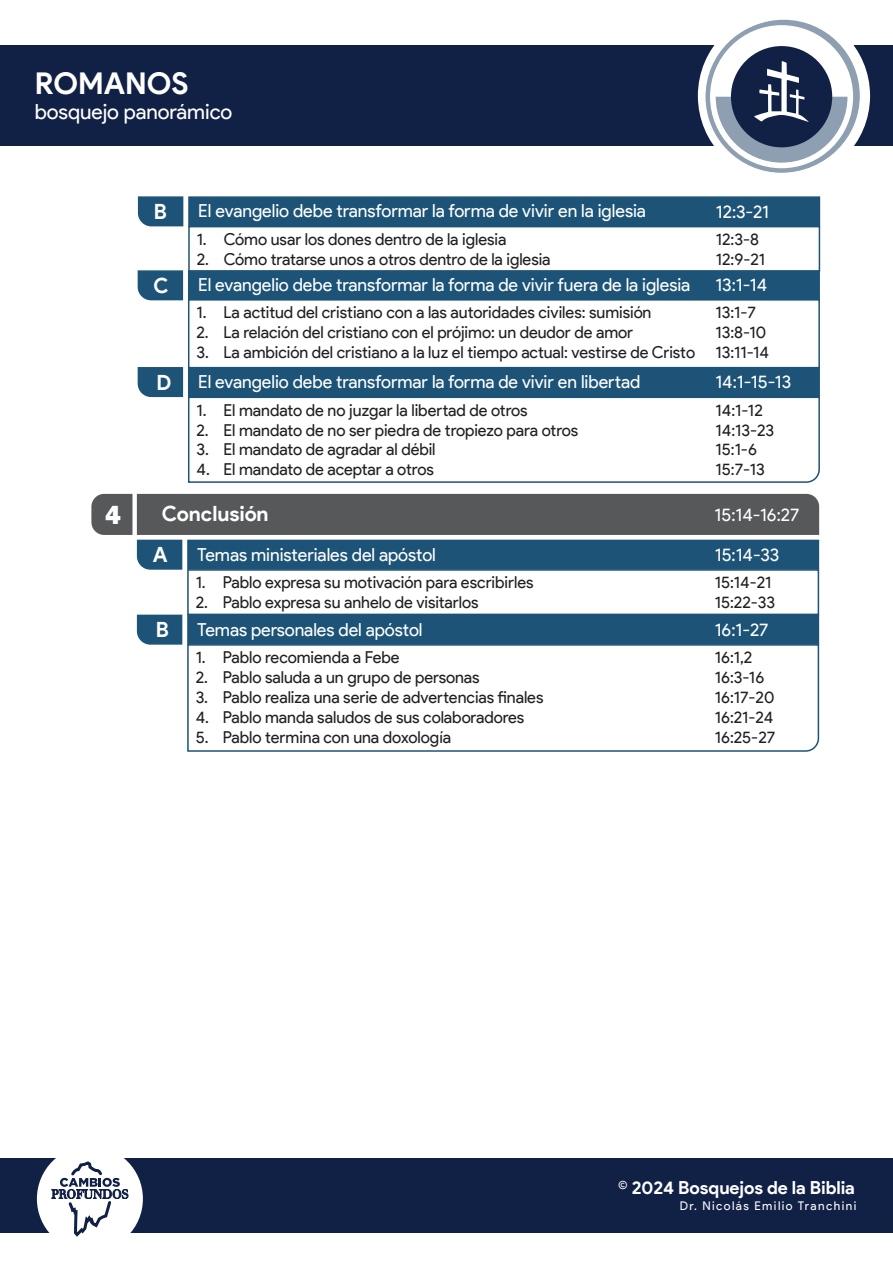
<style>
.page{position:relative;width:893px;height:1263px;background:#fff}
.page>*{position:absolute;margin:0;border:0;box-sizing:border-box;transform-origin:0 0}
.t1{font:700 30px "Product Sans";color:#fff}
.t2{font:800 27px "Franklin Gothic";color:#fff}
.t3{font:21px "Product Sans";color:#fff}
.t4{font:700 21px "Product Sans";letter-spacing:-.005em;color:#fff}
.t5{font:18px "Product Sans";color:#fff}
.t6{font:700 18px "Product Sans";color:#fff}
.t7{font:16.5px/19.8px "Product Sans";letter-spacing:-.005em;color:#231f20}
.t8{font:12px "Product Sans";letter-spacing:.12em;color:#fff}
</style>
<div class="page">
<div style="left:188px;top:270px;width:632px;height:30px;background:#1c5377"></div>
<svg style="left:137px;top:270px;width:47px;height:31px"></svg>
<div style="left:188px;top:299px;width:632px;height:69px;border:2px solid #1c5377"></div>
<div style="left:188px;top:196px;width:632px;height:30px;background:#1c5377;border:2px solid #1c5377"></div>
<svg style="left:137px;top:196px;width:47px;height:31px"></svg>
<div style="left:188px;top:226px;width:632px;height:46px;border:2px solid #1c5377"></div>
<div style="left:0;top:45px;width:893px;height:101px;background:#112146"></div>
<svg style="left:698px;top:10px;width:172px;height:172px"></svg>
<div style="left:0;top:1159px;width:893px;height:74px;background:#112146"></div>
<div style="left:37px;top:1146px;width:106px;height:106px;background:#fff;border-radius:50%"></div>
<svg style="left:51px;top:1158px;width:77px;height:79px"></svg>
<div style="left:188px;top:367px;width:632px;height:30px;background:#1c5377"></div>
<svg style="left:137px;top:367px;width:47px;height:31px"></svg>
<svg style="left:187px;top:396px;width:633px;height:87px"></svg>
<div style="left:187px;top:615px;width:632px;height:30px;background:#1c5377"></div>
<svg style="left:136px;top:614px;width:47px;height:31px"></svg>
<svg style="left:187px;top:643px;width:633px;height:109px"></svg>
<svg style="left:91px;top:494px;width:728px;height:76px;background:#536775"></svg>
<div style="left:187px;top:569px;width:632px;height:46px;border:2px solid #1c5377"></div>
<svg style="left:708px;top:23px;width:147px;height:147px"></svg>
<div style="left:705px;top:21px;width:153px;height:152px;border:4px solid #8d9fb1;border-radius:50%"></div>
<div style="left:731px;top:46px;width:101px;height:101px;background:#112146;border-radius:50%"></div>
<svg style="left:716px;top:61px;width:134px;height:102px"></svg>
<h1 class="t1" style="left:35px;top:65px;width:155px">ROMANOS</h1>
<p class="t3" style="left:35px;top:100px;width:199px">bosquejo panorámico</p>
<p class="t4" style="left:154px;top:199px;width:15px">B</p>
<p class="t5" style="left:198px;top:201px;width:449px">El evangelio debe transformar la forma de vivir en la iglesia</p>
<p class="t5" style="left:716px;top:201px;width:55px">12:3-21</p>
<p class="t7" style="left:197px;top:230px;width:311px">1. Cómo usar los dones dentro de la iglesia</p>
<p class="t7" style="left:197px;top:250px;width:355px">2. Cómo tratarse unos a otros dentro de la iglesia</p>
<p class="t7" style="left:716px;top:230px;width:51px">12:3-8<br>12:9-21</p>
<p class="t4" style="left:154px;top:273px;width:17px">C</p>
<p class="t5" style="left:198px;top:275px;width:494px">El evangelio debe transformar la forma de vivir fuera de la iglesia</p>
<p class="t5" style="left:715px;top:275px;width:53px">13:1-14</p>
<p class="t7" style="left:196px;top:303px;width:456px">1. La actitud del cristiano con a las autoridades civiles: sumisión</p>
<p class="t7" style="left:196px;top:323px;width:438px">2. La relación del cristiano con el prójimo: un deudor de amor</p>
<p class="t7" style="left:196px;top:342px;width:500px">3. La ambición del cristiano a la luz el tiempo actual: vestirse de Cristo</p>
<p class="t7" style="left:715px;top:303px;width:55px">13:1-7<br>13:8-10<br>13:11-14</p>
<p class="t4" style="left:157px;top:369px;width:16px">D</p>
<p class="t5" style="left:198px;top:372px;width:444px">El evangelio debe transformar la forma de vivir en libertad</p>
<p class="t5" style="left:715px;top:372px;width:77px">14:1-15-13</p>
<p class="t7" style="left:196px;top:400px;width:333px">1. El mandato de no juzgar la libertad de otros</p>
<p class="t7" style="left:196px;top:420px;width:383px">2. El mandato de no ser piedra de tropiezo para otros</p>
<p class="t7" style="left:196px;top:440px;width:241px">3. El mandato de agradar al débil</p>
<p class="t7" style="left:196px;top:460px;width:239px">4. El mandato de aceptar a otros</p>
<p class="t7" style="left:715px;top:400px;width:60px">14:1-12<br>14:13-23<br>15:1-6<br>15:7-13</p>
<h2 class="t2" style="left:105px;top:498px;width:17px">4</h2>
<p class="t4" style="left:162px;top:501px;width:108px">Conclusión</p>
<p class="t5" style="left:715px;top:505px;width:86px">15:14-16:27</p>
<p class="t4" style="left:153px;top:542px;width:16px">A</p>
<p class="t5" style="left:197px;top:544px;width:240px">Temas ministeriales del apóstol</p>
<p class="t5" style="left:715px;top:544px;width:66px">15:14-33</p>
<p class="t7" style="left:196px;top:573px;width:339px">1. Pablo expresa su motivación para escribirles</p>
<p class="t7" style="left:196px;top:593px;width:284px">2. Pablo expresa su anhelo de visitarlos</p>
<p class="t7" style="left:715px;top:573px;width:62px">15:14-21<br>15:22-33</p>
<p class="t4" style="left:156px;top:617px;width:15px">B</p>
<p class="t5" style="left:197px;top:619px;width:227px">Temas personales del apóstol</p>
<p class="t5" style="left:715px;top:619px;width:55px">16:1-27</p>
<p class="t7" style="left:196px;top:648px;width:205px">1. Pablo recomienda a Febe</p>
<p class="t7" style="left:196px;top:668px;width:285px">2. Pablo saluda a un grupo de personas</p>
<p class="t7" style="left:196px;top:688px;width:349px">3. Pablo realiza una serie de advertencias finales</p>
<p class="t7" style="left:196px;top:707px;width:330px">4. Pablo manda saludos de sus colaboradores</p>
<p class="t7" style="left:196px;top:727px;width:257px">5. Pablo termina con una doxología</p>
<p class="t7" style="left:715px;top:648px;width:62px">16:1,2<br>16:3-16<br>16:17-20<br>16:21-24<br>16:25-27</p>
<p class="t6" style="left:618px;top:1176px;width:238px">© 2024 Bosquejos de la Biblia</p>
<p class="t8" style="left:680px;top:1199px;width:178px">Dr. Nicolás Emilio Tranchini</p>
</div>
